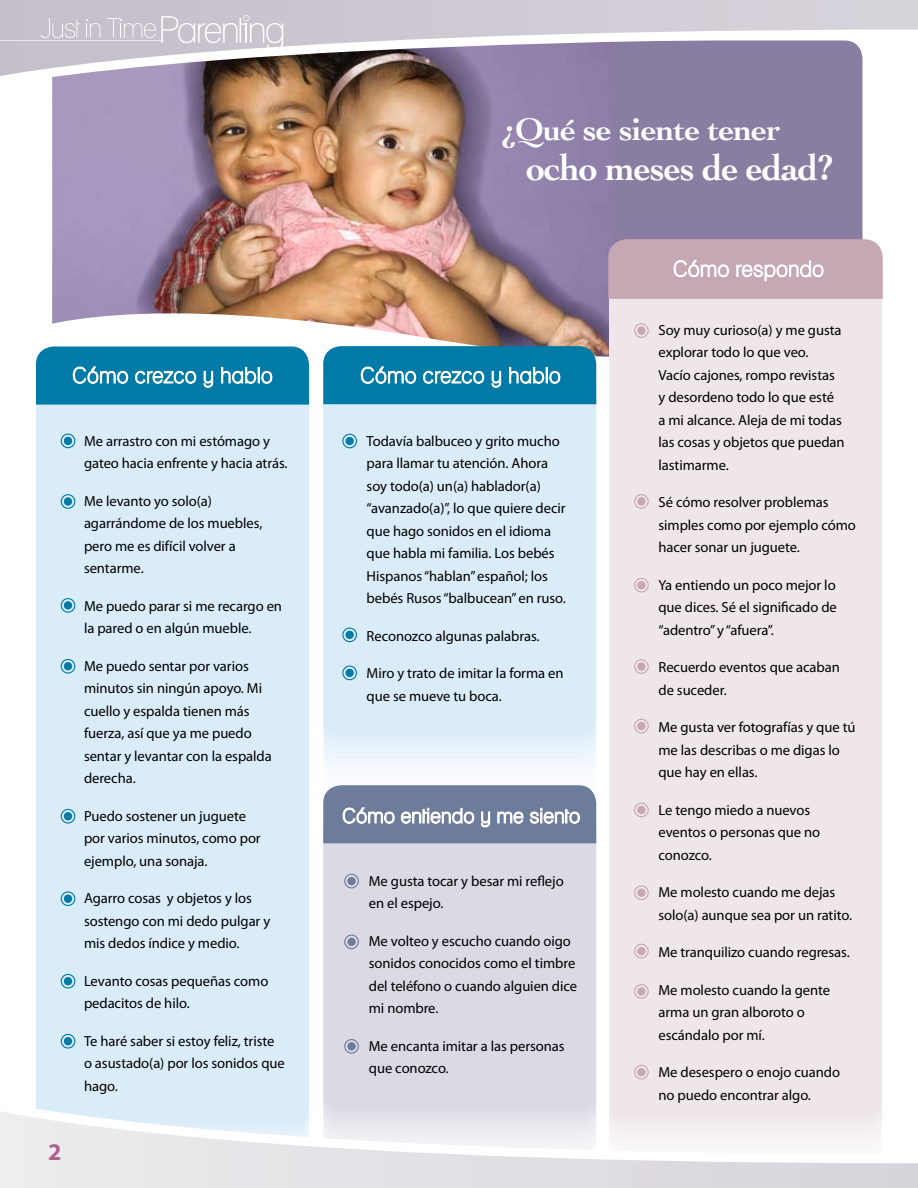
<style>
.page{position:relative;width:918px;height:1188px;background:#fff}
.page>*{position:absolute;margin:0;border:0;box-sizing:border-box;transform-origin:0 0}
.t1{font:700 37.5px "Cochin";letter-spacing:-.025em;color:#fff}
.t2{font:700 32.7px "Cochin";letter-spacing:-.025em;color:#fff;scale:1.04 1}
.t3{font:700 24px "Myriad Pro";color:#ac618d}
.t4{font:14.7px/22.5px "Myriad Pro";letter-spacing:-.005em;color:#000}
</style>
<div class="page">
<div style="left:52px;top:40px;width:810px;height:328px;background:#897da1;border-radius:18px"></div>
<img style="left:52px;top:102px;width:544px;height:185px">
<img style="left:52px;top:287px;width:557px;height:103px">
<div style="left:609px;top:300px;width:273px;height:791px;background:#eee6e9"></div>
<div style="left:323px;top:364px;width:273px;height:449px;background:#dbecf9;border-radius:18px"></div>
<div style="left:323px;top:812px;width:273px;height:376px;background:#d9dae3;border-radius:18px"></div>
<div style="left:36px;top:405px;width:273px;height:686px;background:#dbecf9"></div>
<svg style="left:0;top:0;width:918px;height:102px"></svg>
<svg style="left:0;top:1091px;width:918px;height:97px"></svg>
<div style="left:61px;top:434px;width:14px;height:14px;border:1px solid #007aa7;border-radius:50%"></div>
<div style="left:64px;top:437px;width:8px;height:8px;background:#007aa7;border-radius:50%"></div>
<div style="left:61px;top:494px;width:14px;height:15px;border:1px solid #007aa7;border-radius:50%"></div>
<div style="left:64px;top:497px;width:8px;height:9px;background:#007aa7;border-radius:50%"></div>
<div style="left:61px;top:598px;width:14px;height:15px;border:1px solid #007aa7;border-radius:50%"></div>
<div style="left:64px;top:601px;width:8px;height:9px;background:#007aa7;border-radius:50%"></div>
<div style="left:61px;top:659px;width:14px;height:15px;border:1px solid #007aa7;border-radius:50%"></div>
<div style="left:64px;top:662px;width:8px;height:8px;background:#007aa7;border-radius:50%"></div>
<div style="left:61px;top:809px;width:14px;height:15px;border:1px solid #007aa7;border-radius:50%"></div>
<div style="left:64px;top:812px;width:8px;height:8px;background:#007aa7;border-radius:50%"></div>
<div style="left:61px;top:891px;width:14px;height:15px;border:1px solid #007aa7;border-radius:50%"></div>
<div style="left:64px;top:895px;width:8px;height:8px;background:#007aa7;border-radius:50%"></div>
<div style="left:61px;top:974px;width:14px;height:15px;border:1px solid #007aa7;border-radius:50%"></div>
<div style="left:64px;top:977px;width:8px;height:8px;background:#007aa7;border-radius:50%"></div>
<div style="left:61px;top:1034px;width:14px;height:15px;border:1px solid #007aa7;border-radius:50%"></div>
<div style="left:64px;top:1037px;width:8px;height:8px;background:#007aa7;border-radius:50%"></div>
<svg style="left:323px;top:785px;width:273px;height:58px"></svg>
<svg style="left:36px;top:346px;width:273px;height:59px"></svg>
<svg style="left:323px;top:346px;width:273px;height:58px"></svg>
<svg style="left:608px;top:238px;width:275px;height:62px"></svg>
<div style="left:634px;top:323px;width:15px;height:15px;border:1px solid #c6a7b4;border-radius:50%"></div>
<div style="left:637px;top:326px;width:9px;height:9px;background:#c6a7b4;border-radius:50%"></div>
<div style="left:634px;top:494px;width:15px;height:15px;border:1px solid #c6a7b4;border-radius:50%"></div>
<div style="left:637px;top:497px;width:9px;height:9px;background:#c6a7b4;border-radius:50%"></div>
<div style="left:634px;top:578px;width:15px;height:15px;border:1px solid #c6a7b4;border-radius:50%"></div>
<div style="left:637px;top:581px;width:9px;height:8px;background:#c6a7b4;border-radius:50%"></div>
<div style="left:634px;top:659px;width:15px;height:15px;border:1px solid #c6a7b4;border-radius:50%"></div>
<div style="left:637px;top:662px;width:9px;height:9px;background:#c6a7b4;border-radius:50%"></div>
<div style="left:634px;top:719px;width:15px;height:14px;border:1px solid #c6a7b4;border-radius:50%"></div>
<div style="left:637px;top:722px;width:9px;height:8px;background:#c6a7b4;border-radius:50%"></div>
<div style="left:634px;top:803px;width:15px;height:14px;border:1px solid #c6a7b4;border-radius:50%"></div>
<div style="left:637px;top:806px;width:9px;height:8px;background:#c6a7b4;border-radius:50%"></div>
<div style="left:634px;top:885px;width:15px;height:15px;border:1px solid #c6a7b4;border-radius:50%"></div>
<div style="left:637px;top:889px;width:9px;height:8px;background:#c6a7b4;border-radius:50%"></div>
<div style="left:634px;top:944px;width:15px;height:14px;border:1px solid #c6a7b4;border-radius:50%"></div>
<div style="left:637px;top:947px;width:9px;height:8px;background:#c6a7b4;border-radius:50%"></div>
<div style="left:634px;top:984px;width:15px;height:15px;border:1px solid #c6a7b4;border-radius:50%"></div>
<div style="left:637px;top:987px;width:9px;height:9px;background:#c6a7b4;border-radius:50%"></div>
<div style="left:634px;top:1065px;width:15px;height:14px;border:1px solid #c6a7b4;border-radius:50%"></div>
<div style="left:637px;top:1068px;width:9px;height:8px;background:#c6a7b4;border-radius:50%"></div>
<div style="left:344px;top:874px;width:15px;height:14px;border:1px solid #6e7c9c;border-radius:50%"></div>
<div style="left:347px;top:877px;width:9px;height:8px;background:#6e7c9c;border-radius:50%"></div>
<div style="left:344px;top:935px;width:15px;height:14px;border:1px solid #6e7c9c;border-radius:50%"></div>
<div style="left:347px;top:938px;width:9px;height:8px;background:#6e7c9c;border-radius:50%"></div>
<div style="left:344px;top:1039px;width:15px;height:15px;border:1px solid #6e7c9c;border-radius:50%"></div>
<div style="left:347px;top:1042px;width:9px;height:9px;background:#6e7c9c;border-radius:50%"></div>
<svg style="left:0;top:15px;width:283px;height:35px"></svg>
<div style="left:342px;top:666px;width:15px;height:14px;border:1px solid #007aa7;border-radius:50%"></div>
<div style="left:345px;top:669px;width:9px;height:8px;background:#007aa7;border-radius:50%"></div>
<div style="left:342px;top:628px;width:15px;height:14px;border:1px solid #007aa7;border-radius:50%"></div>
<div style="left:345px;top:631px;width:9px;height:8px;background:#007aa7;border-radius:50%"></div>
<div style="left:342px;top:434px;width:15px;height:14px;border:1px solid #007aa7;border-radius:50%"></div>
<div style="left:345px;top:437px;width:9px;height:8px;background:#007aa7;border-radius:50%"></div>
<h3 class="t3" style="left:48px;top:1136px;width:15px">2</h3>
<p class="t4" style="left:84px;top:430px;width:205px">Me arrastro con mi estómago y gateo hacia enfrente y hacia atrás.</p>
<p class="t4" style="left:84px;top:490px;width:180px">Me levanto yo solo(a) agarrándome de los muebles, pero me es difícil volver a sentarme.</p>
<p class="t4" style="left:84px;top:595px;width:200px">Me puedo parar si me recargo en la pared o en algún mueble.</p>
<p class="t4" style="left:84px;top:655px;width:189px">Me puedo sentar por varios minutos sin ningún apoyo. Mi cuello y espalda tienen más fuerza, así que ya me puedo sentar y levantar con la espalda derecha.</p>
<p class="t4" style="left:84px;top:804px;width:178px">Puedo sostener un juguete por varios minutos, como por ejemplo, una sonaja.</p>
<p class="t4" style="left:84px;top:887px;width:188px">Agarro cosas y objetos y los sostengo con mi dedo pulgar y mis dedos índice y medio.</p>
<p class="t4" style="left:84px;top:969px;width:186px">Levanto cosas pequeñas como pedacitos de hilo.</p>
<p class="t4" style="left:84px;top:1029px;width:202px">Te haré saber si estoy feliz, triste o asustado(a) por los sonidos que hago.</p>
<h2 class="t2" style="left:501px;top:110px;width:271px">¿Qué se siente tener</h2>
<h1 class="t1" style="left:526px;top:145px;width:309px">ocho meses de edad?</h1>
<p class="t4" style="left:367px;top:430px;width:201px">Todavía balbuceo y grito mucho para llamar tu atención. Ahora soy todo(a) un(a) hablador(a) “avanzado(a)”, lo que quiere decir que hago sonidos en el idioma que habla mi familia. Los bebés<br>Hispanos “hablan” español; los bebés Rusos “balbucean” en ruso.</p>
<p class="t4" style="left:367px;top:625px;width:175px">Reconozco algunas palabras.</p>
<p class="t4" style="left:367px;top:662px;width:198px">Miro y trato de imitar la forma en que se mueve tu boca.</p>
<p class="t4" style="left:369px;top:869px;width:196px">Me gusta tocar y besar mi reflejo en el espejo.</p>
<p class="t4" style="left:369px;top:929px;width:210px">Me volteo y escucho cuando oigo sonidos conocidos como el timbre del teléfono o cuando alguien dice mi nombre.</p>
<p class="t4" style="left:369px;top:1034px;width:197px">Me encanta imitar a las personas que conozco.</p>
<p class="t4" style="left:658px;top:318px;width:188px">Soy muy curioso(a) y me gusta explorar todo lo que veo.<br>Vacío cajones, rompo revistas y desordeno todo lo que esté a mi alcance. Aleja de mi todas las cosas y objetos que puedan lastimarme.</p>
<p class="t4" style="left:658px;top:491px;width:199px">Sé cómo resolver problemas simples como por ejemplo cómo hacer sonar un juguete.</p>
<p class="t4" style="left:658px;top:573px;width:180px;text-align:justify">Ya entiendo un poco mejor lo que dices. Sé el significado de “adentro” y “afuera”.</p>
<p class="t4" style="left:658px;top:656px;width:183px">Recuerdo eventos que acaban de suceder.</p>
<p class="t4" style="left:658px;top:716px;width:199px">Me gusta ver fotografías y que tú me las describas o me digas lo que hay en ellas.</p>
<p class="t4" style="left:658px;top:798px;width:163px">Le tengo miedo a nuevos eventos o personas que no conozco.</p>
<p class="t4" style="left:658px;top:881px;width:195px">Me molesto cuando me dejas solo(a) aunque sea por un ratito.</p>
<p class="t4" style="left:658px;top:941px;width:193px">Me tranquilizo cuando regresas.</p>
<p class="t4" style="left:658px;top:978px;width:173px">Me molesto cuando la gente arma un gran alboroto o escándalo por mí.</p>
<p class="t4" style="left:658px;top:1061px;width:183px">Me desespero o enojo cuando no puedo encontrar algo.</p>
</div>
